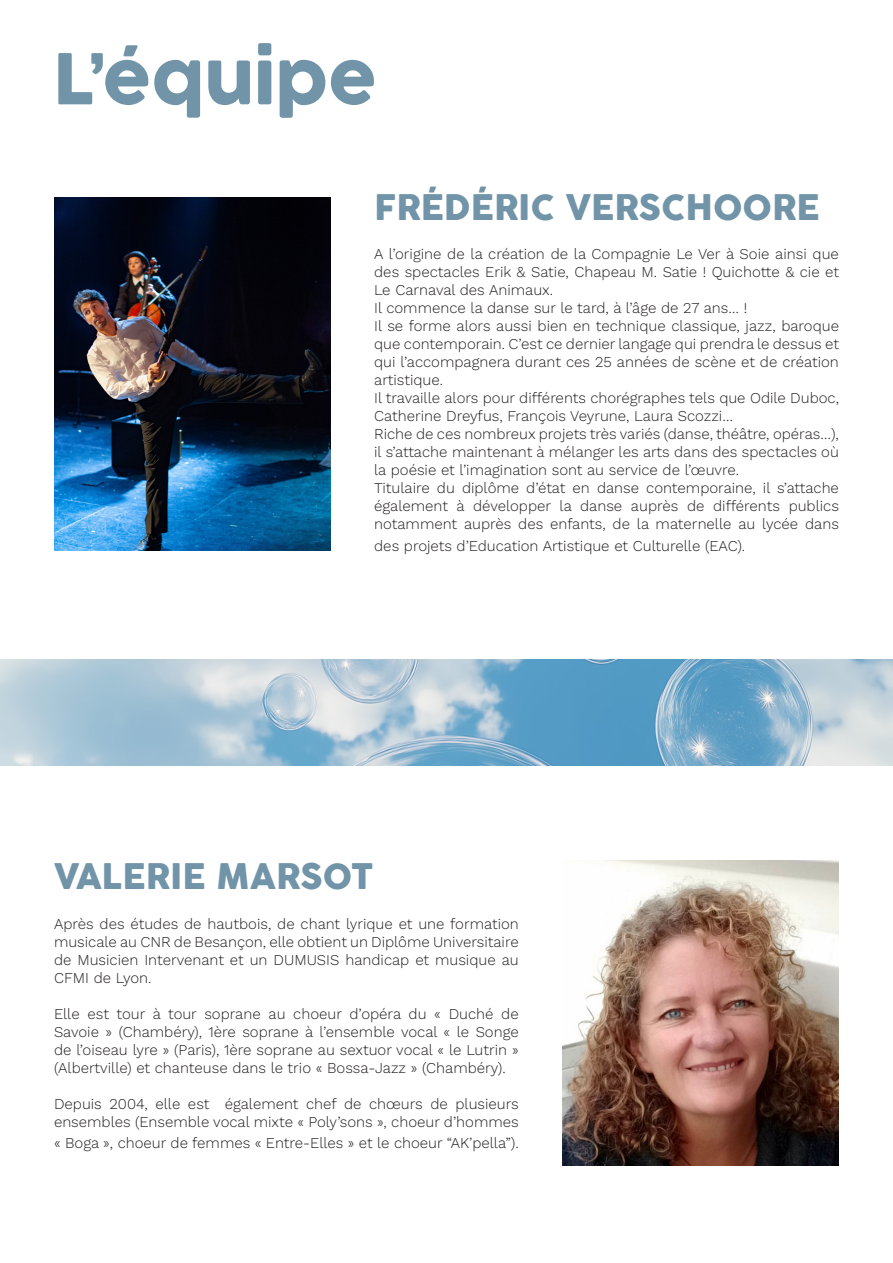
<style>
.page{position:relative;width:893px;height:1263px;background:#fff}
.page>*{position:absolute;margin:0;border:0;box-sizing:border-box;transform-origin:0 0}
.t1{font:69px "Cocogoose";color:#7194a8}
.t2{font:34.5px "Cocogoose";color:#7194a8}
.t3{font:15px/18px "Work Sans";color:#231f20;text-align:justify}
</style>
<div class="page">
<img style="left:54px;top:198px;width:277px;height:353px">
<img style="left:562px;top:861px;width:277px;height:304px">
<img style="left:0;top:660px;width:893px;height:105px">
<p class="t1" style="left:54px;top:31px;width:324px">L’équipe</p>
<p class="t2" style="left:374px;top:183px;width:447px">FRÉDÉRIC VERSCHOORE</p>
<p class="t3" style="left:374px;top:245px;width:466px">A l’origine de la création de la Compagnie Le Ver à Soie ainsi que des spectacles Erik &amp; Satie, Chapeau M. Satie ! Quichotte &amp; cie et Le Carnaval des Animaux.</p>
<p class="t3" style="left:374px;top:299px;width:375px">Il commence la danse sur le tard, à l’âge de 27 ans… !</p>
<p class="t3" style="left:374px;top:317px;width:466px">Il se forme alors aussi bien en technique classique, jazz, baroque que contemporain. C’est ce dernier langage qui prendra le dessus et qui l’accompagnera durant ces 25 années de scène et de création artistique.</p>
<p class="t3" style="left:374px;top:389px;width:466px">Il travaille alors pour différents chorégraphes tels que Odile Duboc,<br>Catherine Dreyfus, François Veyrune, Laura Scozzi…</p>
<p class="t3" style="left:374px;top:425px;width:466px">Riche de ces nombreux projets très variés (danse, théâtre, opéras…), il s’attache maintenant à mélanger les arts dans des spectacles où la poésie et l’imagination sont au service de l’œuvre.</p>
<p class="t3" style="left:374px;top:479px;width:466px">Titulaire du diplôme d’état en danse contemporaine, il s’attache également à développer la danse auprès de différents publics notamment auprès des enfants, de la maternelle au lycée dans</p>
<p class="t3" style="left:374px;top:536px;width:373px">des projets d’Education Artistique et Culturelle (EAC).</p>
<p class="t2" style="left:54px;top:852px;width:321px">VALERIE MARSOT</p>
<p class="t3" style="left:54px;top:914px;width:466px">Après des études de hautbois, de chant lyrique et une formation musicale au CNR de Besançon, elle obtient un Diplôme Universitaire de Musicien Intervenant et un DUMUSIS handicap et musique au CFMI de Lyon.</p>
<p class="t3" style="left:54px;top:1004px;width:466px">Elle est tour à tour soprane au choeur d’opéra du « Duché de Savoie » (Chambéry), 1ère soprane à l’ensemble vocal « le Songe de l’oiseau lyre » (Paris), 1ère soprane au sextuor vocal « le Lutrin » (Albertville) et chanteuse dans le trio « Bossa-Jazz » (Chambéry).</p>
<p class="t3" style="left:54px;top:1094px;width:466px">Depuis 2004, elle est également chef de chœurs de plusieurs ensembles (Ensemble vocal mixte « Poly’sons », choeur d’hommes</p>
<p class="t3" style="left:54px;top:1134px;width:466px">« Boga », choeur de femmes « Entre-Elles » et le choeur “AK’pella”).</p>
</div>
